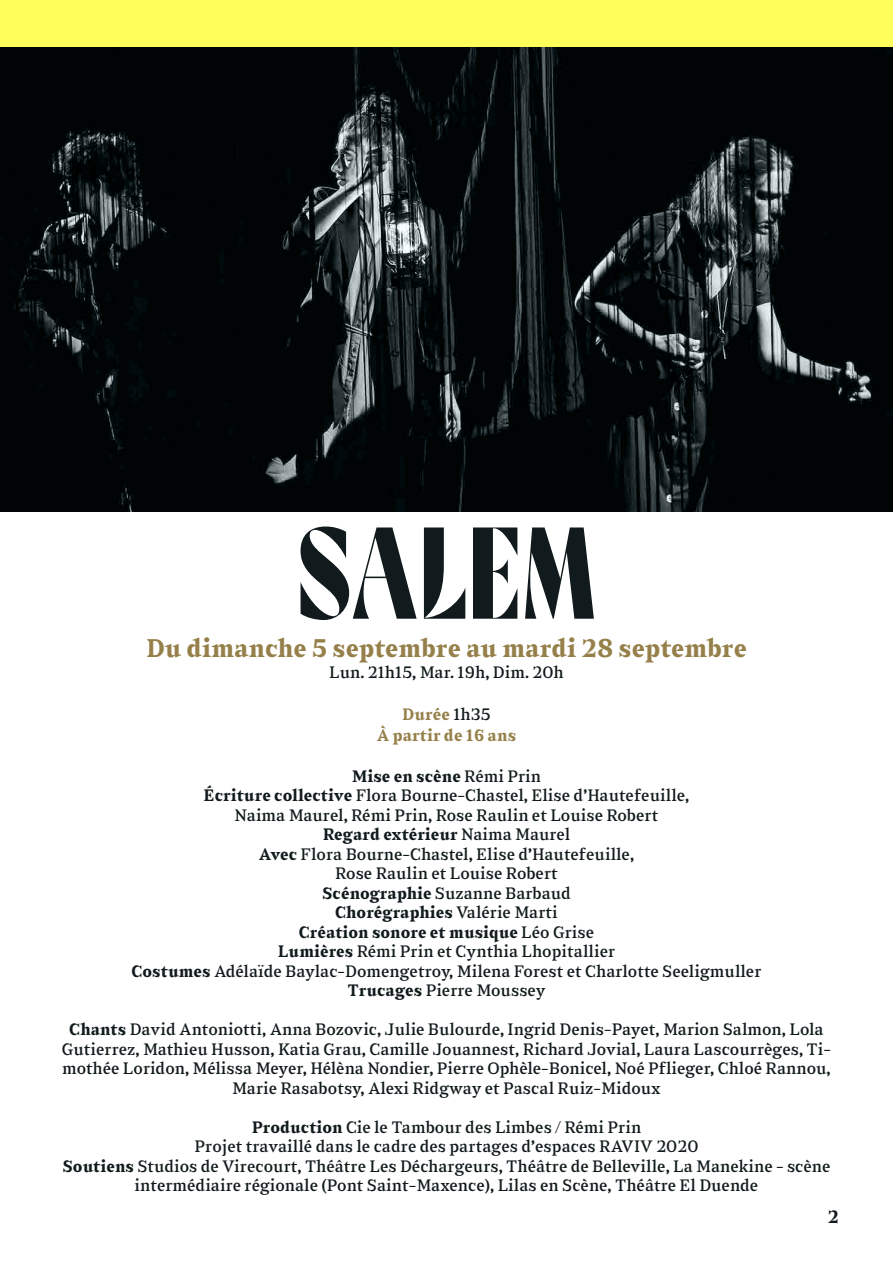
<style>
.page{position:relative;width:893px;height:1263px;background:#fff}
.page>*{position:absolute;margin:0;border:0;box-sizing:border-box;transform-origin:0 0}
.t1{font:120px "Eklektyk";letter-spacing:.015em;color:#111a1c}
.t2{font:700 25.5px "Sabre";color:#96804a}
.t3{font:700 18px "Sabre";color:#111a1c}
.t4{font:16.5px/19.5px "Sabre";color:#111a1c;text-align:center}
.t5{font:700 16.5px "Sabre";color:#111a1c}
.t6{font:700 16.5px "Sabre";color:#96804a}
.s1{font-weight:400;color:#111a1c}
.s2{font-weight:400}
.s3{font-weight:700}
</style>
<div class="page">
<svg style="left:0;top:47px;width:893px;height:465px;background:#0b1012"></svg>
<div style="left:0;top:0;width:893px;height:47px;background:#ffff5b"></div>
<p class="t1" style="left:298px;top:473px;width:299px">SALEM</p>
<p class="t2" style="left:146px;top:633px;width:602px">Du dimanche 5 septembre au mardi 28 septembre</p>
<p class="t4" style="left:329px;top:663px;width:236px">Lun. 21h15, Mar. 19h, Dim. 20h</p>
<p class="t6" style="left:402px;top:704px;width:90px">Durée <span class="s1">1h35</span></p>
<p class="t6" style="left:377px;top:725px;width:141px">À partir de 16 ans</p>
<p class="t5" style="left:352px;top:766px;width:191px">Mise en scène <span class="s2">Rémi Prin</span></p>
<p class="t4" style="left:204px;top:786px;width:487px"><span class="s3">Écriture collective</span> Flora Bourne-Chastel, Elise d’Hautefeuille,<br>Naima Maurel, Rémi Prin, Rose Raulin et Louise Robert</p>
<p class="t5" style="left:323px;top:824px;width:249px">Regard extérieur <span class="s2">Naima Maurel</span></p>
<p class="t4" style="left:259px;top:844px;width:377px"><span class="s3">Avec</span> Flora Bourne-Chastel, Elise d’Hautefeuille,<br>Rose Raulin et Louise Robert</p>
<p class="t4" style="left:322px;top:883px;width:250px"><span class="s3">Scénographie</span> Suzanne Barbaud</p>
<p class="t5" style="left:335px;top:902px;width:224px">Chorégraphies <span class="s2">Valérie Marti</span></p>
<p class="t5" style="left:299px;top:922px;width:297px">Création sonore et musique <span class="s2">Léo Grise</span></p>
<p class="t4" style="left:278px;top:942px;width:339px"><span class="s3">Lumières</span> Rémi Prin et Cynthia Lhopitallier</p>
<p class="t4" style="left:131px;top:961px;width:632px"><span class="s3">Costumes</span> Adélaïde Baylac-Domengetroy, Milena Forest et Charlotte Seeligmuller<br><span class="s3">Trucages</span> Pierre Moussey</p>
<p class="t4" style="left:62px;top:1020px;width:771px"><span class="s3">Chants</span> David Antoniotti, Anna Bozovic, Julie Bulourde, Ingrid Denis-Payet, Marion Salmon, Lola Gutierrez, Mathieu Husson, Katia Grau, Camille Jouannest, Richard Jovial, Laura Lascourrèges, Ti&shy;mothée Loridon, Mélissa Meyer, Hélèna Nondier, Pierre Ophèle-Bonicel, Noé Pflieger, Chloé Rannou, Marie Rasabotsy, Alexi Ridgway et Pascal Ruiz-Midoux</p>
<p class="t4" style="left:252px;top:1117px;width:391px"><span class="s3">Production</span> Cie le Tambour des Limbes / Rémi Prin</p>
<p class="t4" style="left:194px;top:1137px;width:505px">Projet travaillé dans le cadre des partages d’espaces RAVIV 2020</p>
<p class="t4" style="left:62px;top:1156px;width:770px"><span class="s3">Soutiens</span> Studios de Virecourt, Théâtre Les Déchargeurs, Théâtre de Belleville, La Manekine - scène intermédiaire régionale (Pont Saint-Maxence), Lilas en Scène, Théâtre El Duende</p>
<p class="t3" style="left:828px;top:1206px;width:13px">2</p>
</div>
